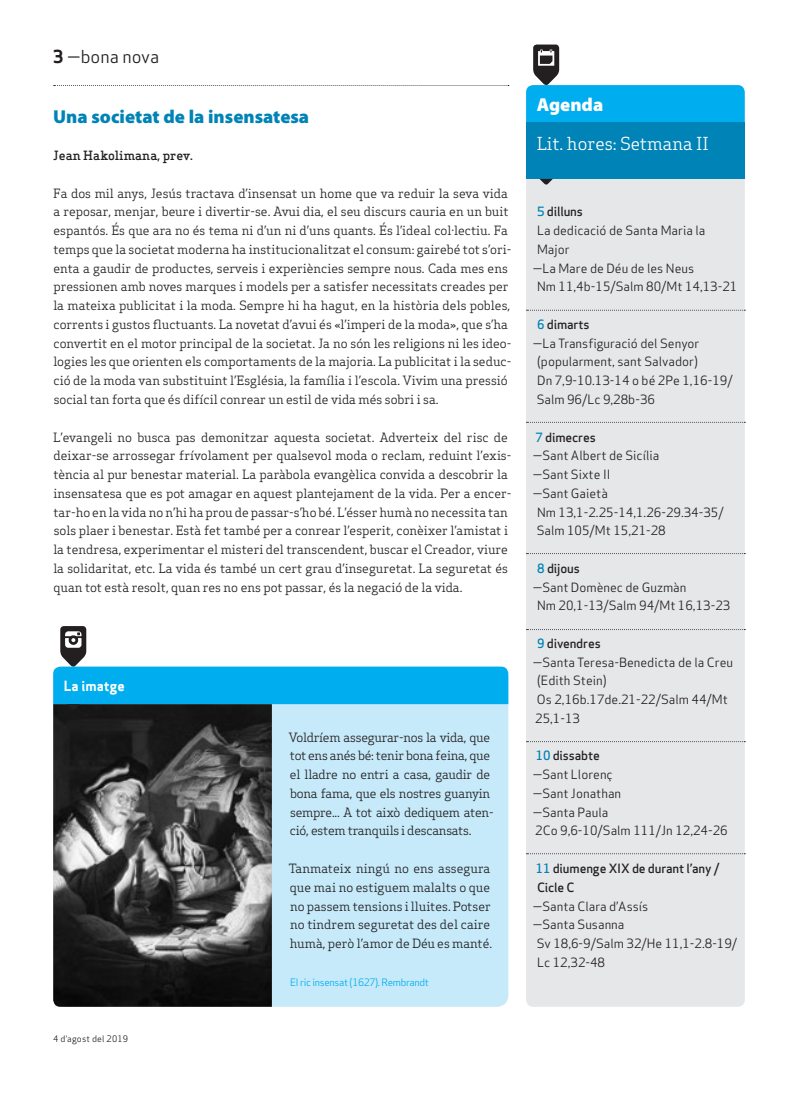
<style>
.page{position:relative;width:798px;height:1099px;background:#fff}
.page>*{position:absolute;margin:0;border:0;box-sizing:border-box;transform-origin:0 0}
.Titular_Petit{font:900 18.75px "Myriad Pro";color:#0083b6}
.Titular_Secció{font:900 18.75px "Myriad Pro";color:#fff}
.Subtitol_Secció{font:17.5px "Apex Serif";color:#fff}
.Capçalera{font:17.5px "Apex Sans Book T";color:#231f20}
.Titular_Secció_Petit{font:13.75px "Apex Sans Bold T";color:#fff}
.Text_General{font:12.5px/18.8px "Apex Serif";color:#231f20}
.Text_General-2{font:12.5px/18.8px "Apex Sans Book T";color:#231f20}
.Text_General-3{font:12.5px/18.8px "Apex Serif";letter-spacing:-.02em;color:#231f20}
.Text_General-4{font:12.5px/18.8px "Apex Sans Medium T";letter-spacing:-.01em;color:#231f20}
.Autors{font:500 12.5px "Apex Serif";color:#231f20}
.Credit_La_Imatge{font:10px "Apex Sans Book T";letter-spacing:-.03em;color:#00aeef}
.Data_Peu{font:8.75px "Apex Sans Book T";letter-spacing:.02em;color:#231f20}
.s1{font-family:"Apex Sans Bold T"}
.s2{color:#0083b6}
</style>
<div class="page">
<svg style="left:54px;top:85px;width:454px;height:1px"></svg>
<div style="left:526px;top:179px;width:218px;height:827px;background:#e6e7e9"></div>
<svg style="left:526px;top:310px;width:219px;height:1px"></svg>
<svg style="left:526px;top:422px;width:219px;height:1px"></svg>
<svg style="left:526px;top:553px;width:219px;height:1px"></svg>
<svg style="left:526px;top:629px;width:219px;height:1px"></svg>
<svg style="left:526px;top:741px;width:219px;height:1px"></svg>
<svg style="left:526px;top:853px;width:219px;height:1px"></svg>
<svg style="left:526px;top:45px;width:218px;height:78px"></svg>
<div style="left:526px;top:123px;width:218px;height:56px;background:#0083b6"></div>
<svg style="left:539px;top:179px;width:13px;height:6px"></svg>
<div style="left:53px;top:666px;width:455px;height:340px;background:#c6eafa;border-radius:11px"></div>
<img style="left:53px;top:710px;width:219px;height:296px">
<svg style="left:53px;top:626px;width:455px;height:84px"></svg>
<p class="Capçalera" style="left:53px;top:46px;width:107px"><span class="s1">3</span> —bona nova</p>
<p class="Titular_Petit" style="left:53px;top:104px;width:257px">Una societat de la insensatesa</p>
<p class="Autors" style="left:53px;top:148px;width:141px">Jean Hakolimana, prev.</p>
<p class="Text_General" style="left:53px;top:183px;width:459px">Fa dos mil anys, Jesús tractava d’insensat un home que va reduir la seva vida a reposar, menjar, beure i divertir-se. Avui dia, el seu discurs cauria en un buit espantós. És que ara no és tema ni d’un ni d’uns quants. És l’ideal col·lectiu. Fa temps que la societat moderna ha institucionalitzat el consum: gairebé tot s’ori&shy;enta a gaudir de productes, serveis i experiències sempre nous. Cada mes ens pressionen amb noves marques i models per a satisfer necessitats creades per la mateixa publicitat i la moda. Sempre hi ha hagut, en la història dels pobles, corrents i gustos fluctuants. La novetat d’avui és «l’imperi de la moda», que s’ha convertit en el motor principal de la societat. Ja no són les religions ni les ideo&shy;logies les que orienten els comportaments de la majoria. La publicitat i la seduc&shy;ció de la moda van substituint l’Església, la família i l’escola. Vivim una pressió social tan forta que és difícil conrear un estil de vida més sobri i sa.</p>
<p class="Text_General" style="left:53px;top:427px;width:459px">L’evangeli no busca pas demonitzar aquesta societat. Adverteix del risc de deixar-se arrossegar frívolament per qualsevol moda o reclam, reduint l’exis&shy;tència al pur benestar material. La paràbola evangèlica convida a descobrir la insensatesa que es pot amagar en aquest plantejament de la vida. Per a encer&shy;tar-ho en la vida no n’hi ha prou de passar-s’ho bé. L’ésser humà no necessita tan sols plaer i benestar. Està fet també per a conrear l’esperit, conèixer l’amistat i la tendresa, experimentar el misteri del transcendent, buscar el Creador, viure la solidaritat, etc. La vida és també un cert grau d’inseguretat. La seguretat és quan tot està resolt, quan res no ens pot passar, és la negació de la vida.</p>
<p class="Titular_Secció_Petit" style="left:64px;top:677px;width:62px">La imatge</p>
<p class="Data_Peu" style="left:53px;top:1032px;width:76px">4 d’agost del 2019</p>
<p class="Text_General-3" style="left:288px;top:727px;width:206px">Voldríem assegurar-nos la vida, que tot ens anés bé: tenir bona feina, que el lladre no entri a casa, gaudir de bona fama, que els nostres guanyin sempre... A tot això dediquem aten&shy;ció, estem tranquils i descansats.</p>
<p class="Text_General" style="left:289px;top:858px;width:205px">Tanmateix ningú no ens assegura que mai no estiguem malalts o que no passem tensions i lluites. Potser no tindrem seguretat des del caire humà, però l’amor de Déu es manté.</p>
<p class="Credit_La_Imatge" style="left:290px;top:975px;width:140px">El ric insensat (1627). Rembrandt</p>
<p class="Titular_Secció" style="left:536px;top:92px;width:68px">Agenda</p>
<p class="Titular_Secció" style="left:581px;top:92px;width:13px">d</p>
<p class="Subtitol_Secció" style="left:536px;top:133px;width:174px">Lit. hores: Setmana II</p>
<p class="Text_General-4" style="left:537px;top:202px;width:47px"><span class="s2">5</span> dilluns</p>
<p class="Text_General-2" style="left:537px;top:221px;width:170px">La dedicació de Santa Maria la<br>Major</p>
<p class="Text_General-2" style="left:532px;top:258px;width:163px">—La Mare de Déu de les Neus</p>
<p class="Text_General-2" style="left:537px;top:277px;width:202px">Nm 11,4b-15/Salm 80/Mt 14,13-21</p>
<p class="Text_General-4" style="left:537px;top:315px;width:54px"><span class="s2">6</span> dimarts</p>
<p class="Text_General-2" style="left:532px;top:333px;width:168px">—La Transfiguració del Senyor</p>
<p class="Text_General-2" style="left:537px;top:352px;width:162px">(popularment, sant Salvador)</p>
<p class="Text_General-2" style="left:536px;top:371px;width:197px">Dn 7,9-10.13-14 o bé 2Pe 1,16-19/<br>Salm 96/Lc 9,28b-36</p>
<p class="Text_General-4" style="left:535px;top:427px;width:62px"><span class="s2">7</span> dimecres</p>
<p class="Text_General-2" style="left:532px;top:446px;width:128px">—Sant Albert de Sicília</p>
<p class="Text_General-2" style="left:532px;top:465px;width:79px">—Sant Sixte II</p>
<p class="Text_General-2" style="left:532px;top:483px;width:77px">—Sant Gaietà</p>
<p class="Text_General-2" style="left:536px;top:502px;width:188px">Nm 13,1-2.25-14,1.26-29.34-35/<br>Salm 105/Mt 15,21-28</p>
<p class="Text_General-4" style="left:537px;top:558px;width:44px"><span class="s2">8</span> dijous</p>
<p class="Text_General-2" style="left:532px;top:577px;width:155px">—Sant Domènec de Guzmàn</p>
<p class="Text_General-2" style="left:537px;top:596px;width:195px">Nm 20,1-13/Salm 94/Mt 16,13-23</p>
<p class="Text_General-4" style="left:537px;top:633px;width:65px"><span class="s2">9</span> divendres</p>
<p class="Text_General-2" style="left:537px;top:652px;width:197px;text-indent:-4px">—Santa Teresa-Benedicta de la Creu (Edith Stein)</p>
<p class="Text_General-2" style="left:535px;top:690px;width:194px">Os 2,16b.17de.21-22/Salm 44/Mt<br>25,1-13</p>
<p class="Text_General-4" style="left:535px;top:746px;width:66px"><span class="s2">10</span> dissabte</p>
<p class="Text_General-2" style="left:532px;top:765px;width:82px">—Sant Llorenç</p>
<p class="Text_General-2" style="left:532px;top:783px;width:90px">—Sant Jonathan</p>
<p class="Text_General-2" style="left:532px;top:802px;width:77px">—Santa Paula</p>
<p class="Text_General-2" style="left:535px;top:821px;width:194px">2Co 9,6-10/Salm 111/Jn 12,24-26</p>
<p class="Text_General-4" style="left:535px;top:858px;width:185px"><span class="s2">11</span> diumenge XIX de durant l’any /<br>Cicle C</p>
<p class="Text_General-2" style="left:532px;top:896px;width:117px">—Santa Clara d’Assís</p>
<p class="Text_General-2" style="left:532px;top:915px;width:93px">—Santa Susanna</p>
<p class="Text_General-2" style="left:536px;top:933px;width:202px">Sv 18,6-9/Salm 32/He 11,1-2.8-19/<br>Lc 12,32-48</p>
</div>
